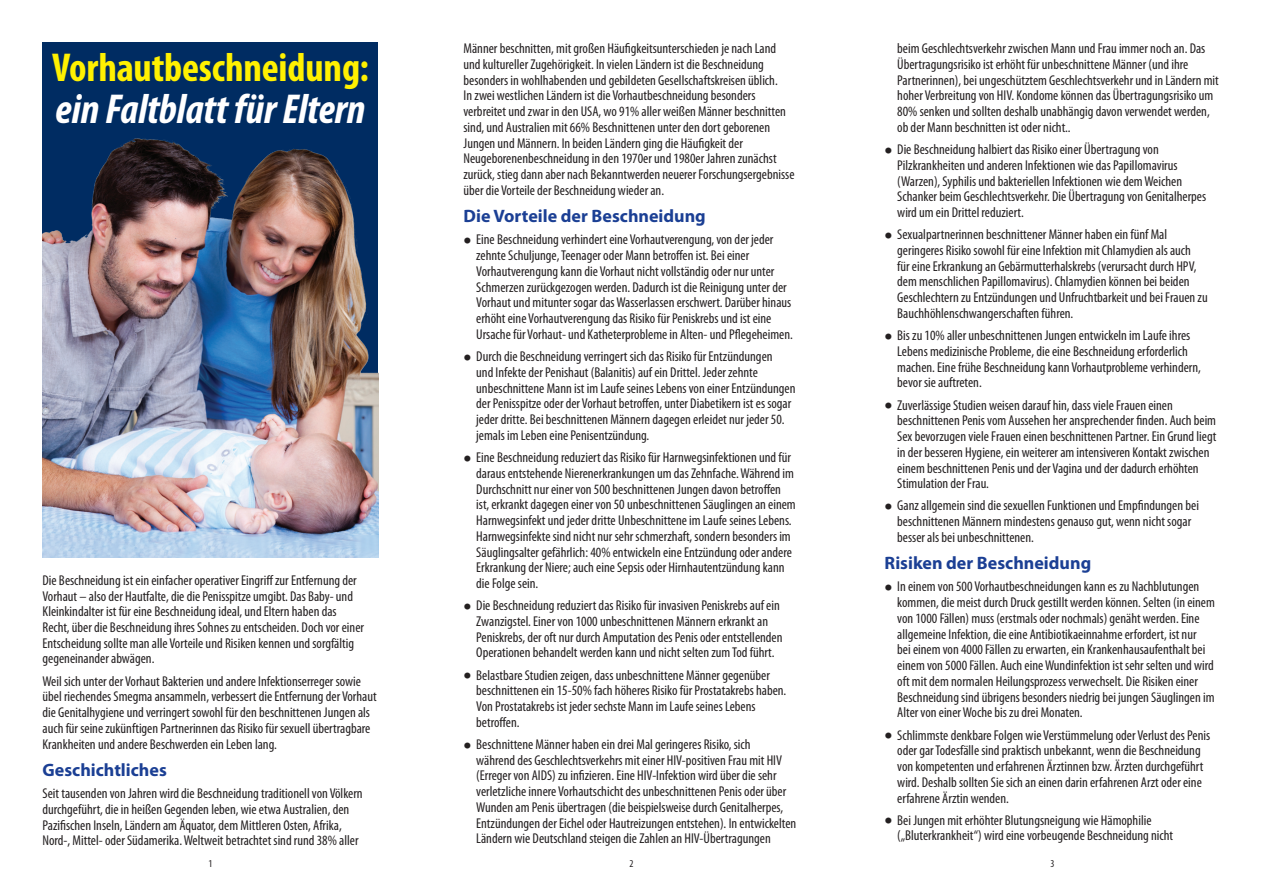
<style>
.page{position:relative;width:1263px;height:893px;background:#fff}
.page>*{position:absolute;margin:0;border:0;box-sizing:border-box;transform-origin:0 0}
.t1{font:italic 700 condensed 42px "Myriad Pro";letter-spacing:-.005em;color:#fff}
.t2{font:700 condensed 40.5px "Myriad Pro";letter-spacing:-.005em;color:#fff101}
.t3{font:700 18px "Myriad Pro";color:#1b3f94}
.t4{font:condensed 14.25px/15.8px "Myriad Pro";color:#231f20}
.t5{font:condensed 10.5px "Myriad Pro";color:#231f20}
.s1{font-stretch:normal;font-size:28.5px}
</style>
<div class="page">
<div style="left:43px;top:43px;width:335px;height:416px;background:#002c62"></div>
<img style="left:43px;top:138px;width:335px;height:419px">
<h2 class="t2" style="left:52px;top:43px;width:318px">Vorhautbeschneidung:</h2>
<h1 class="t1" style="left:55px;top:83px;width:312px">ein Faltblatt für Eltern</h1>
<p class="t4" style="left:43px;top:572px;width:323px">Die Beschneidung ist ein einfacher operativer Eingriff zur Entfernung der Vorhaut – also der Hautfalte, die die Penisspitze umgibt. Das Baby- und Kleinkindalter ist für eine Beschneidung ideal, und Eltern haben das Recht, über die Beschneidung ihres Sohnes zu entscheiden. Doch vor einer Entscheidung sollte man alle Vorteile und Risiken kennen und sorgfältig gegeneinander abwägen.</p>
<p class="t4" style="left:43px;top:673px;width:336px">Weil sich unter der Vorhaut Bakterien und andere Infektionserreger sowie übel riechendes Smegma ansammeln, verbessert die Entfernung der Vorhaut die Genitalhygiene und verringert sowohl für den beschnittenen Jungen als auch für seine zukünftigen Partnerinnen das Risiko für sexuell übertragbare Krankheiten und andere Beschwerden ein Leben lang.</p>
<p class="t3" style="left:43px;top:758px;width:126px">Geschichtliches</p>
<p class="t4" style="left:43px;top:785px;width:322px">Seit tausenden von Jahren wird die Beschneidung traditionell von Völkern durchgeführt, die in heißen Gegenden leben, wie etwa Australien, den Pazifischen Inseln, Ländern am Äquator, dem Mittleren Osten, Afrika, Nord-, Mittel- oder Südamerika. Weltweit betrachtet sind rund 38% aller</p>
<p class="t4" style="left:463px;top:40px;width:332px">Männer beschnitten, mit großen Häufigkeitsunterschieden je nach Land und kultureller Zugehörigkeit. In vielen Ländern ist die Beschneidung besonders in wohlhabenden und gebildeten Gesellschaftskreisen üblich.<br>In zwei westlichen Ländern ist die Vorhautbeschneidung besonders verbreitet und zwar in den USA, wo 91% aller weißen Männer beschnitten sind, und Australien mit 66% Beschnittenen unter den dort geborenen Jungen und Männern. In beiden Ländern ging die Häufigkeit der Neugeborenenbeschneidung in den 1970er und 1980er Jahren zunächst zurück, stieg dann aber nach Bekanntwerden neuerer Forschungsergebnisse über die Vorteile der Beschneidung wieder an.</p>
<p class="t3" style="left:463px;top:205px;width:244px">Die Vorteile der Beschneidung</p>
<p class="t4" style="left:476px;top:232px;width:318px;text-indent:-13px"><span class="s1">•</span> Eine Beschneidung verhindert eine Vorhautverengung, von der jeder zehnte Schuljunge, Teenager oder Mann betroffen ist. Bei einer Vorhautverengung kann die Vorhaut nicht vollständig oder nur unter Schmerzen zurückgezogen werden. Dadurch ist die Reinigung unter der Vorhaut und mitunter sogar das Wasserlassen erschwert. Darüber hinaus erhöht eine Vorhautverengung das Risiko für Peniskrebs und ist eine Ursache für Vorhaut- und Katheterprobleme in Alten- und Pflegeheimen.</p>
<p class="t4" style="left:476px;top:348px;width:321px;text-indent:-13px"><span class="s1">•</span> Durch die Beschneidung verringert sich das Risiko für Entzündungen<br>und Infekte der Penishaut (Balanitis) auf ein Drittel. Jeder zehnte unbeschnittene Mann ist im Laufe seines Lebens von einer Entzündungen der Penisspitze oder der Vorhaut betroffen, unter Diabetikern ist es sogar jeder dritte. Bei beschnittenen Männern dagegen erleidet nur jeder 50. jemals im Leben eine Penisentzündung.</p>
<p class="t4" style="left:476px;top:449px;width:321px;text-indent:-13px"><span class="s1">•</span> Eine Beschneidung reduziert das Risiko für Harnwegsinfektionen und für daraus entstehende Nierenerkrankungen um das Zehnfache. Während im Durchschnitt nur einer von 500 beschnittenen Jungen davon betroffen ist, erkrankt dagegen einer von 50 unbeschnittenen Säuglingen an einem Harnwegsinfekt und jeder dritte Unbeschnittene im Laufe seines Lebens.<br>Harnwegsinfekte sind nicht nur sehr schmerzhaft, sondern besonders im Säuglingsalter gefährlich: 40% entwickeln eine Entzündung oder andere Erkrankung der Niere; auch eine Sepsis oder Hirnhautentzündung kann die Folge sein.</p>
<p class="t4" style="left:476px;top:597px;width:308px;text-indent:-13px"><span class="s1">•</span> Die Beschneidung reduziert das Risiko für invasiven Peniskrebs auf ein Zwanzigstel. Einer von 1000 unbeschnittenen Männern erkrankt an Peniskrebs, der oft nur durch Amputation des Penis oder entstellenden Operationen behandelt werden kann und nicht selten zum Tod führt.</p>
<p class="t4" style="left:476px;top:667px;width:312px;text-indent:-13px"><span class="s1">•</span> Belastbare Studien zeigen, dass unbeschnittene Männer gegenüber beschnittenen ein 15-50% fach höheres Risiko für Prostatakrebs haben.<br>Von Prostatakrebs ist jeder sechste Mann im Laufe seines Lebens betroffen.</p>
<p class="t4" style="left:476px;top:736px;width:322px;text-indent:-13px"><span class="s1">•</span> Beschnittene Männer haben ein drei Mal geringeres Risiko, sich<br>während des Geschlechtsverkehrs mit einer HIV-positiven Frau mit HIV (Erreger von AIDS) zu infizieren. Eine HIV-Infektion wird über die sehr verletzliche innere Vorhautschicht des unbeschnittenen Penis oder über Wunden am Penis übertragen (die beispielsweise durch Genitalherpes, Entzündungen der Eichel oder Hautreizungen entstehen). In entwickelten Ländern wie Deutschland steigen die Zahlen an HIV-Übertragungen</p>
<p class="t4" style="left:897px;top:40px;width:323px">beim Geschlechtsverkehr zwischen Mann und Frau immer noch an. Das Übertragungsrisiko ist erhöht für unbeschnittene Männer (und ihre Partnerinnen), bei ungeschütztem Geschlechtsverkehr und in Ländern mit hoher Verbreitung von HIV. Kondome können das Übertragungsrisiko um 80% senken und sollten deshalb unabhängig davon verwendet werden, ob der Mann beschnitten ist oder nicht..</p>
<p class="t4" style="left:897px;top:141px;width:310px;text-indent:-13px"><span class="s1">•</span> Die Beschneidung halbiert das Risiko einer Übertragung von Pilzkrankheiten und anderen Infektionen wie das Papillomavirus (Warzen), Syphilis und bakteriellen Infektionen wie dem Weichen Schanker beim Geschlechtsverkehr. Die Übertragung von Genitalherpes wird um ein Drittel reduziert.</p>
<p class="t4" style="left:897px;top:226px;width:312px;text-indent:-13px"><span class="s1">•</span> Sexualpartnerinnen beschnittener Männer haben ein fünf Mal geringeres Risiko sowohl für eine Infektion mit Chlamydien als auch<br>für eine Erkrankung an Gebärmutterhalskrebs (verursacht durch HPV, dem menschlichen Papillomavirus). Chlamydien können bei beiden Geschlechtern zu Entzündungen und Unfruchtbarkeit und bei Frauen zu Bauchhöhlenschwangerschaften führen.</p>
<p class="t4" style="left:897px;top:327px;width:305px;text-indent:-13px"><span class="s1">•</span> Bis zu 10% aller unbeschnittenen Jungen entwickeln im Laufe ihres Lebens medizinische Probleme, die eine Beschneidung erforderlich machen. Eine frühe Beschneidung kann Vorhautprobleme verhindern, bevor sie auftreten.</p>
<p class="t4" style="left:897px;top:397px;width:321px;text-indent:-13px"><span class="s1">•</span> Zuverlässige Studien weisen darauf hin, dass viele Frauen einen beschnittenen Penis vom Aussehen her ansprechender finden. Auch beim Sex bevorzugen viele Frauen einen beschnittenen Partner. Ein Grund liegt in der besseren Hygiene, ein weiterer am intensiveren Kontakt zwischen einem beschnittenen Penis und der Vagina und der dadurch erhöhten Stimulation der Frau.</p>
<p class="t4" style="left:897px;top:498px;width:303px;text-indent:-13px"><span class="s1">•</span> Ganz allgemein sind die sexuellen Funktionen und Empfindungen bei beschnittenen Männern mindestens genauso gut, wenn nicht sogar besser als bei unbeschnittenen.</p>
<p class="t3" style="left:884px;top:551px;width:208px">Risiken der Beschneidung</p>
<p class="t4" style="left:897px;top:579px;width:319px;text-indent:-13px"><span class="s1">•</span> In einem von 500 Vorhautbeschneidungen kann es zu Nachblutungen kommen, die meist durch Druck gestillt werden können. Selten (in einem von 1000 Fällen) muss (erstmals oder nochmals) genäht werden. Eine allgemeine Infektion, die eine Antibiotikaeinnahme erfordert, ist nur<br>bei einem von 4000 Fällen zu erwarten, ein Krankenhausaufenthalt bei einem von 5000 Fällen. Auch eine Wundinfektion ist sehr selten und wird oft mit dem normalen Heilungsprozess verwechselt. Die Risiken einer Beschneidung sind übrigens besonders niedrig bei jungen Säuglingen im Alter von einer Woche bis zu drei Monaten.</p>
<p class="t4" style="left:897px;top:727px;width:314px;text-indent:-13px"><span class="s1">•</span> Schlimmste denkbare Folgen wie Verstümmelung oder Verlust des Penis oder gar Todesfälle sind praktisch unbekannt, wenn die Beschneidung von kompetenten und erfahrenen Ärztinnen bzw. Ärzten durchgeführt wird. Deshalb sollten Sie sich an einen darin erfahrenen Arzt oder eine erfahrene Ärztin wenden.</p>
<p class="t4" style="left:897px;top:812px;width:277px;text-indent:-13px"><span class="s1">•</span> Bei Jungen mit erhöhter Blutungsneigung wie Hämophilie („Bluterkrankheit“) wird eine vorbeugende Beschneidung nicht</p>
<p class="t5" style="left:208px;top:857px;width:6px">1</p>
<p class="t5" style="left:629px;top:857px;width:6px">2</p>
<p class="t5" style="left:1050px;top:857px;width:6px">3</p>
</div>
